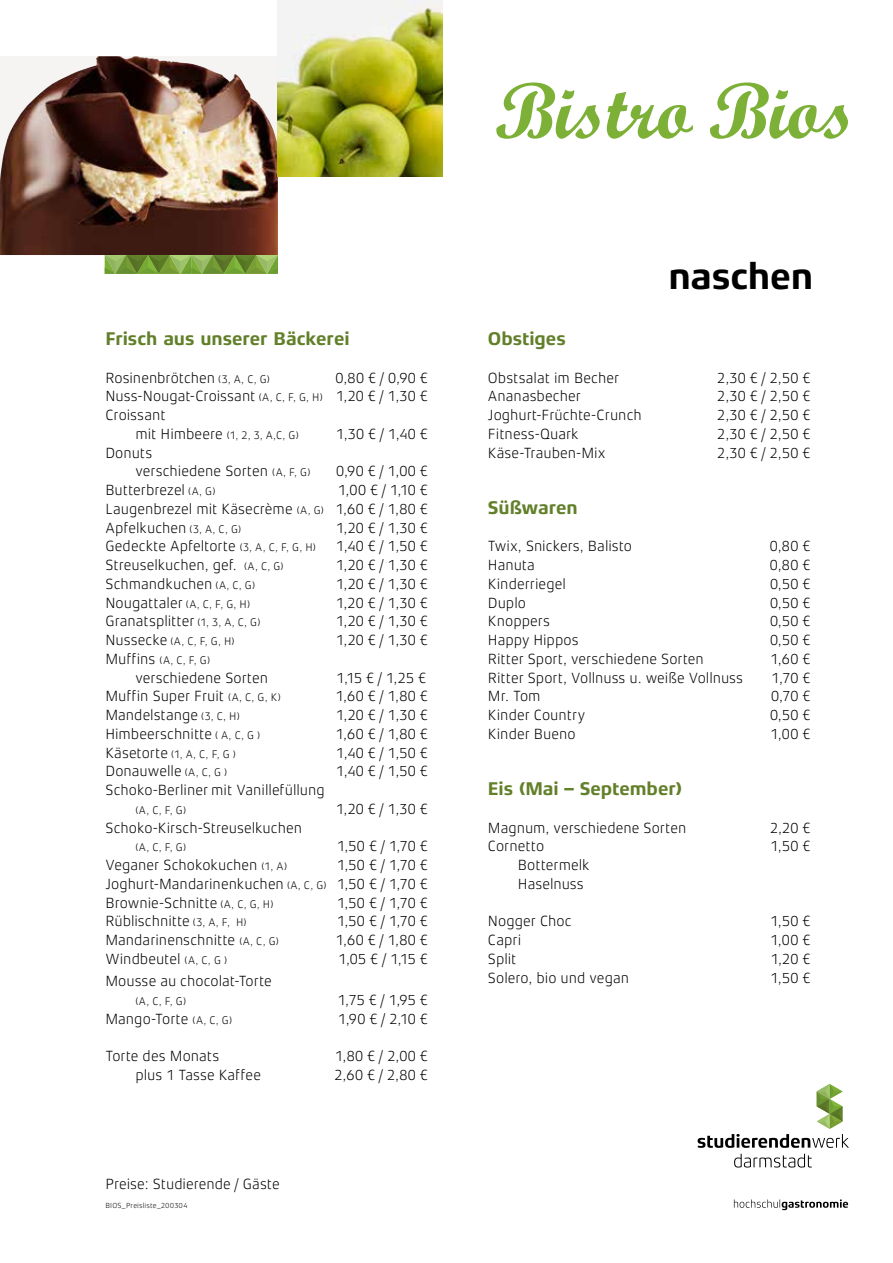
<style>
.page{position:relative;width:893px;height:1263px;background:#fff}
.page>*{position:absolute;margin:0;border:0;box-sizing:border-box;transform-origin:0 0}
.t1{font:700 37.5px "Xenois Sans Pro";letter-spacing:-.01em;color:#000}
.t2{font:700 18.75px "Xenois Sans Pro";letter-spacing:-.005em;color:#627f29}
.t3{font:300 15px/18.8px "Xenois Sans Pro";color:#000;text-align:justify}
.t4{font:300 11.25px "Xenois Sans Pro";color:#000}
.t5{font:300 7.5px "Xenois Sans Pro";letter-spacing:.015em;color:#000}
.s1{font-size:11.25px}
.s2{font-size:15px}
</style>
<div class="page">
<svg style="left:734px;top:1154px;width:78px;height:13px"></svg>
<svg style="left:698px;top:1084px;width:151px;height:64px"></svg>
<svg style="left:734px;top:1199px;width:114px;height:11px"></svg>
<svg style="left:496px;top:83px;width:104px;height:56px"></svg>
<svg style="left:607px;top:92px;width:86px;height:47px"></svg>
<svg style="left:710px;top:83px;width:138px;height:56px"></svg>
<img style="left:0;top:56px;width:278px;height:199px">
<img style="left:278px;top:0;width:165px;height:176px">
<svg style="left:105px;top:255px;width:173px;height:19px"></svg>
<p class="t2" style="left:105px;top:328px;width:246px">Frisch aus unserer Bäckerei</p>
<p class="t3" style="left:105px;top:368px;width:166px">Rosinenbrötchen <span class="s1">(3, A, C, G)</span></p>
<p class="t3" style="left:105px;top:368px;width:324px;text-indent:230px">0,80 € / 0,90 € Nuss-Nougat-Croissant <span class="s1">(A, C, F, G, H)</span> 1,20 € / 1,30 € Croissant</p>
<p class="t4" style="left:135px;top:429px;width:165px"><span class="s2">mit Himbeere</span> (1, 2, 3, A,C, G)</p>
<p class="t3" style="left:336px;top:424px;width:93px">1,30 € / 1,40 €</p>
<p class="t3" style="left:135px;top:443px;width:177px;text-indent:-30px">Donuts<br>verschiedene Sorten <span class="s1">(A, F, G)</span></p>
<p class="t3" style="left:336px;top:462px;width:93px">0,90 € / 1,00 €</p>
<p class="t3" style="left:105px;top:481px;width:324px;text-indent:233px">1,00 € / 1,10 € Laugenbrezel mit Käsecrème <span class="s1">(A, G)</span> 1,60 € / 1,80 € Apfelkuchen <span class="s1">(3, A, C, G)</span></p>
<p class="t3" style="left:105px;top:481px;width:111px">Butterbrezel <span class="s1">(A, G)</span></p>
<p class="t3" style="left:336px;top:518px;width:93px">1,20 € / 1,30 €</p>
<p class="t3" style="left:105px;top:537px;width:212px">Gedeckte Apfeltorte <span class="s1">(3, A, C, F, G, H)</span></p>
<p class="t3" style="left:336px;top:537px;width:93px">1,40 € / 1,50 €</p>
<p class="t3" style="left:105px;top:556px;width:180px">Streuselkuchen, gef. <span class="s1">(A, C, G)</span></p>
<p class="t3" style="left:336px;top:556px;width:93px">1,20 € / 1,30 €</p>
<p class="t3" style="left:105px;top:574px;width:151px">Schmandkuchen <span class="s1">(A, C, G)</span></p>
<p class="t3" style="left:336px;top:574px;width:93px">1,20 € / 1,30 €</p>
<p class="t3" style="left:105px;top:593px;width:146px">Nougattaler <span class="s1">(A, C, F, G, H)</span></p>
<p class="t3" style="left:336px;top:593px;width:93px">1,20 € / 1,30 €</p>
<p class="t3" style="left:105px;top:612px;width:157px">Granatsplitter <span class="s1">(1, 3, A, C, G)</span></p>
<p class="t3" style="left:336px;top:612px;width:93px">1,20 € / 1,30 €</p>
<p class="t4" style="left:105px;top:635px;width:131px"><span class="s2">Nussecke</span> (A, C, F, G, H)</p>
<p class="t3" style="left:336px;top:631px;width:93px">1,20 € / 1,30 €</p>
<p class="t4" style="left:105px;top:654px;width:106px"><span class="s2">Muffins</span> (A, C, F, G)</p>
<p class="t3" style="left:135px;top:668px;width:134px">verschiedene Sorten</p>
<p class="t3" style="left:337px;top:668px;width:91px">1,15 € / 1,25 €</p>
<p class="t3" style="left:105px;top:687px;width:177px">Muffin Super Fruit <span class="s1">(A, C, G, K)</span></p>
<p class="t3" style="left:336px;top:687px;width:94px">1,60 € / 1,80 €</p>
<p class="t3" style="left:105px;top:706px;width:136px">Mandelstange <span class="s1">(3, C, H)</span></p>
<p class="t3" style="left:336px;top:706px;width:93px">1,20 € / 1,30 €</p>
<p class="t3" style="left:105px;top:724px;width:156px">Himbeerschnitte <span class="s1">( A, C, G )</span></p>
<p class="t3" style="left:336px;top:724px;width:94px">1,60 € / 1,80 €</p>
<p class="t4" style="left:105px;top:747px;width:132px"><span class="s2">Käsetorte</span> (1, A, C, F, G )</p>
<p class="t3" style="left:336px;top:743px;width:93px">1,40 € / 1,50 €</p>
<p class="t3" style="left:105px;top:762px;width:123px">Donauwelle <span class="s1">(A, C, G )</span></p>
<p class="t3" style="left:336px;top:762px;width:93px">1,40 € / 1,50 €</p>
<p class="t3" style="left:105px;top:781px;width:221px">Schoko-Berliner mit Vanillefüllung</p>
<p class="t4" style="left:135px;top:804px;width:52px">(A, C, F, G)</p>
<p class="t3" style="left:336px;top:799px;width:93px">1,20 € / 1,30 €</p>
<p class="t3" style="left:105px;top:818px;width:198px">Schoko-Kirsch-Streuselkuchen</p>
<p class="t4" style="left:135px;top:841px;width:52px">(A, C, F, G)</p>
<p class="t3" style="left:337px;top:837px;width:92px">1,50 € / 1,70 €</p>
<p class="t3" style="left:105px;top:856px;width:183px">Veganer Schokokuchen <span class="s1">(1, A)</span></p>
<p class="t3" style="left:105px;top:856px;width:324px;text-indent:232px">1,50 € / 1,70 € Joghurt-Mandarinenkuchen <span class="s1">(A, C, G)</span> 1,50 € / 1,70 € Brownie-Schnitte <span class="s1">(A, C, G, H)</span></p>
<p class="t3" style="left:337px;top:893px;width:92px">1,50 € / 1,70 €</p>
<p class="t3" style="left:105px;top:912px;width:143px">Rüblischnitte <span class="s1">(3, A, F, H)</span></p>
<p class="t3" style="left:337px;top:912px;width:92px">1,50 € / 1,70 €</p>
<p class="t3" style="left:105px;top:931px;width:175px">Mandarinenschnitte <span class="s1">(A, C, G)</span></p>
<p class="t3" style="left:336px;top:931px;width:94px">1,60 € / 1,80 €</p>
<p class="t3" style="left:105px;top:949px;width:123px">Windbeutel <span class="s1">(A, C, G )</span></p>
<p class="t3" style="left:339px;top:949px;width:91px">1,05 € / 1,15 €</p>
<p class="t3" style="left:105px;top:972px;width:168px">Mousse au chocolat-Torte</p>
<p class="t4" style="left:135px;top:995px;width:52px">(A, C, F, G)</p>
<p class="t3" style="left:338px;top:991px;width:92px">1,75 € / 1,95 €</p>
<p class="t3" style="left:105px;top:1009px;width:128px">Mango-Torte <span class="s1">(A, C, G)</span></p>
<p class="t3" style="left:338px;top:1009px;width:91px">1,90 € / 2,10 €</p>
<p class="t3" style="left:105px;top:1047px;width:115px">Torte des Monats</p>
<p class="t3" style="left:335px;top:1047px;width:94px">1,80 € / 2,00 €</p>
<p class="t3" style="left:135px;top:1066px;width:127px">plus 1 Tasse Kaffee</p>
<p class="t3" style="left:335px;top:1066px;width:95px">2,60 € / 2,80 €</p>
<p class="t3" style="left:105px;top:1174px;width:176px">Preise: Studierende / Gäste</p>
<p class="t5" style="left:105px;top:1201px;width:84px">BIOS_Preisliste_200304</p>
<h1 class="t1" style="left:668px;top:255px;width:147px">naschen</h1>
<p class="t2" style="left:488px;top:328px;width:79px">Obstiges</p>
<p class="t3" style="left:488px;top:368px;width:133px">Obstsalat im Becher</p>
<p class="t3" style="left:717px;top:368px;width:95px">2,30 € / 2,50 €</p>
<p class="t3" style="left:488px;top:387px;width:95px">Ananasbecher</p>
<p class="t3" style="left:717px;top:387px;width:95px">2,30 € / 2,50 €</p>
<p class="t3" style="left:488px;top:406px;width:155px">Joghurt-Früchte-Crunch</p>
<p class="t3" style="left:717px;top:406px;width:95px">2,30 € / 2,50 €</p>
<p class="t3" style="left:488px;top:424px;width:92px">Fitness-Quark</p>
<p class="t3" style="left:717px;top:424px;width:95px">2,30 € / 2,50 €</p>
<p class="t3" style="left:488px;top:443px;width:119px">Käse-Trauben-Mix</p>
<p class="t3" style="left:717px;top:443px;width:95px">2,30 € / 2,50 €</p>
<p class="t2" style="left:488px;top:497px;width:91px">Süßwaren</p>
<p class="t3" style="left:488px;top:537px;width:146px">Twix, Snickers, Balisto</p>
<p class="t3" style="left:770px;top:537px;width:42px">0,80 €</p>
<p class="t3" style="left:488px;top:556px;width:49px">Hanuta</p>
<p class="t3" style="left:770px;top:556px;width:42px">0,80 €</p>
<p class="t3" style="left:488px;top:574px;width:80px">Kinderriegel</p>
<p class="t3" style="left:770px;top:574px;width:42px">0,50 €</p>
<p class="t3" style="left:488px;top:593px;width:40px">Duplo</p>
<p class="t3" style="left:770px;top:593px;width:42px">0,50 €</p>
<p class="t3" style="left:488px;top:612px;width:64px">Knoppers</p>
<p class="t3" style="left:770px;top:612px;width:42px">0,50 €</p>
<p class="t3" style="left:488px;top:631px;width:92px">Happy Hippos</p>
<p class="t3" style="left:770px;top:631px;width:42px">0,50 €</p>
<p class="t3" style="left:488px;top:649px;width:218px">Ritter Sport, verschiedene Sorten</p>
<p class="t3" style="left:770px;top:649px;width:42px">1,60 €</p>
<p class="t3" style="left:488px;top:668px;width:257px">Ritter Sport, Vollnuss u. weiße Vollnuss</p>
<p class="t3" style="left:772px;top:668px;width:40px">1,70 €</p>
<p class="t3" style="left:488px;top:687px;width:54px">Mr. Tom</p>
<p class="t3" style="left:771px;top:687px;width:41px">0,70 €</p>
<p class="t3" style="left:488px;top:706px;width:99px">Kinder Country</p>
<p class="t3" style="left:770px;top:706px;width:42px">0,50 €</p>
<p class="t3" style="left:488px;top:724px;width:89px">Kinder Bueno</p>
<p class="t3" style="left:770px;top:724px;width:42px">1,00 €</p>
<p class="t2" style="left:488px;top:778px;width:196px">Eis (Mai – September)</p>
<p class="t3" style="left:488px;top:818px;width:200px">Magnum, verschiedene Sorten</p>
<p class="t3" style="left:770px;top:818px;width:42px">2,20 €</p>
<p class="t3" style="left:488px;top:837px;width:58px">Cornetto</p>
<p class="t3" style="left:770px;top:837px;width:41px">1,50 €</p>
<p class="t3" style="left:518px;top:856px;width:73px">Bottermelk<br>Haselnuss</p>
<p class="t3" style="left:488px;top:912px;width:85px">Nogger Choc</p>
<p class="t3" style="left:770px;top:912px;width:41px">1,50 €</p>
<p class="t3" style="left:488px;top:931px;width:35px">Capri</p>
<p class="t3" style="left:770px;top:931px;width:42px">1,00 €</p>
<p class="t3" style="left:488px;top:949px;width:30px">Split</p>
<p class="t3" style="left:771px;top:949px;width:41px">1,20 €</p>
<p class="t3" style="left:488px;top:968px;width:143px">Solero, bio und vegan</p>
<p class="t3" style="left:770px;top:968px;width:41px">1,50 €</p>
</div>
